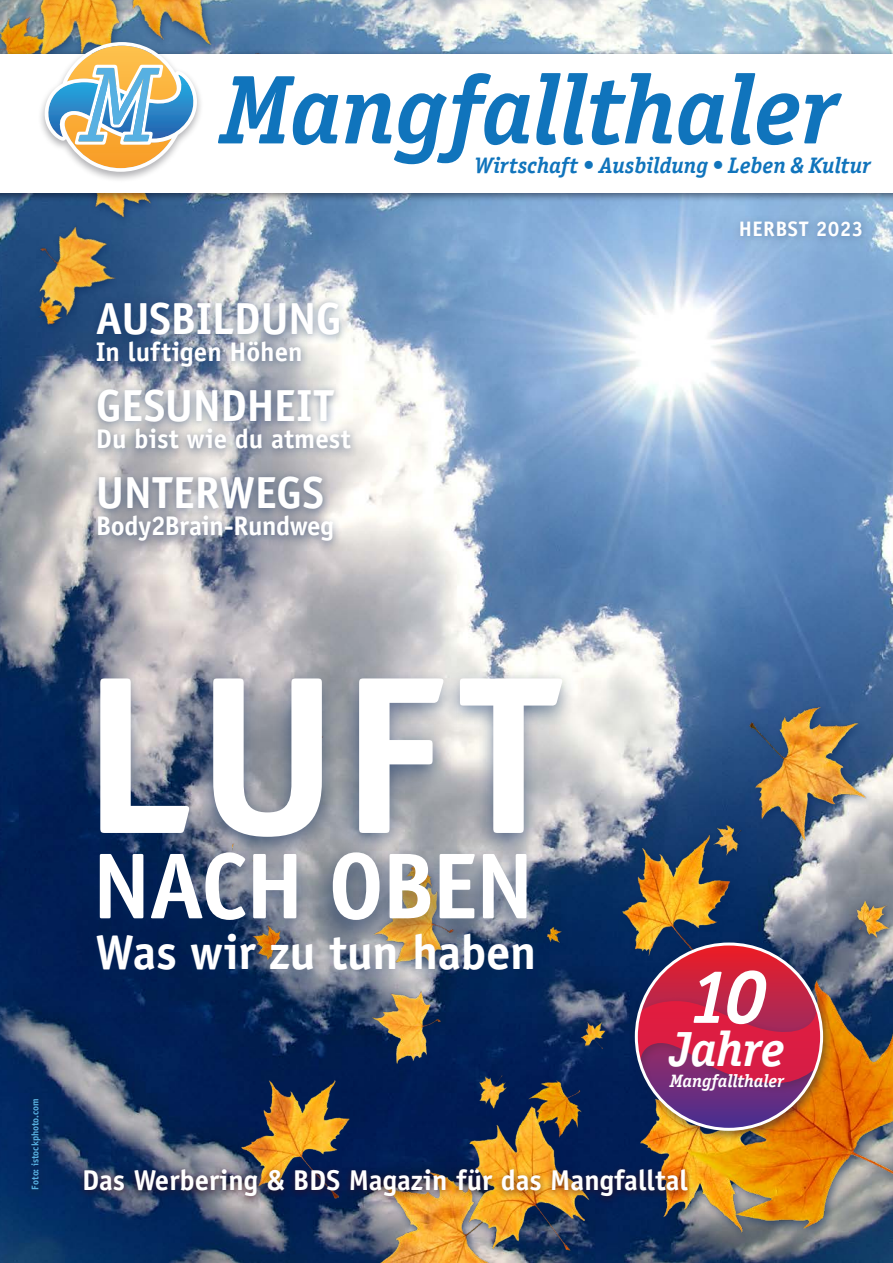
<style>
.page{position:relative;width:893px;height:1263px;background:#fff}
.page>*{position:absolute;margin:0;border:0;box-sizing:border-box;transform-origin:0 0}
.t1{font:700 225.45px "Officina Sans";color:#fff}
.t2{font:700 93.9px "Officina Sans";letter-spacing:-.03em;color:#fff}
.t3{font:italic 700 76.5px "Officina Serif";color:#fff}
.t4{font:italic 700 49.5px "Officina Serif";letter-spacing:-.015em;color:#fff}
.t5{font:700 48.9px "Officina Sans";letter-spacing:-.01em;color:#fff}
.t6{font:700 45px "Officina Sans";letter-spacing:-.01em;color:#fff}
.t7{font:700 28.8px "Officina Sans";color:#fff}
.t8{font:700 27px "Officina Sans";letter-spacing:-.005em;color:#fff}
.t9{font:italic 700 22.5px "Officina Serif";color:#1074bc}
.t10{font:700 21px "Officina Sans";letter-spacing:.02em;color:#fff}
.t11{font:italic 700 18px "Officina Serif";letter-spacing:-.005em;color:#fff}
.t12{font:700 9.75px "Officina Sans";color:#57b0e2}
</style>
<div class="page">
<img style="left:0;top:0;width:893px;height:1263px">
<img style="left:0;top:0;width:295px;height:556px">
<div style="left:0;top:49px;width:893px;height:153px;background:#00000d;opacity:.5"></div>
<div style="left:0;top:54px;width:893px;height:139px;background:#fff"></div>
<svg style="left:218px;top:76px;width:120px;height:69px"></svg>
<svg style="left:345px;top:73px;width:185px;height:91px"></svg>
<svg style="left:731px;top:73px;width:111px;height:72px"></svg>
<svg style="left:678px;top:93px;width:46px;height:52px"></svg>
<svg style="left:536px;top:73px;width:136px;height:72px"></svg>
<div style="left:37px;top:39px;width:167px;height:144px;background:#00000d;opacity:.3"></div>
<svg style="left:43px;top:42px;width:155px;height:130px"></svg>
<div style="left:732px;top:214px;width:138px;height:32px;background:#0c1b40;opacity:.3"></div>
<div style="left:23px;top:1090px;width:24px;height:107px;background:#03275c"></div>
<div style="left:88px;top:296px;width:271px;height:256px;background:#002359;opacity:.5"></div>
<img style="left:233px;top:518px;width:660px;height:745px">
<div style="left:80px;top:668px;width:498px;height:277px;background:#002359;opacity:.5"></div>
<div style="left:80px;top:925px;width:468px;height:68px;background:#002359;opacity:.5"></div>
<div style="left:628px;top:937px;width:206px;height:205px;background:#0c1b40;opacity:.5"></div>
<svg style="left:636px;top:944px;width:186px;height:185px;background:#a63464"></svg>
<div style="left:636px;top:985px;width:186px;height:109px;background:#231f20;opacity:.3"></div>
<svg style="left:636px;top:990px;width:186px;height:93px;background:#bf2951"></svg>
<div style="left:78px;top:1163px;width:616px;height:42px;background:#3b0a14;opacity:.7"></div>
<h3 class="t6" style="left:96px;top:291px;width:247px">AUSBILDUNG</h3>
<p class="t8" style="left:96px;top:335px;width:208px">In luftigen Höhen</p>
<h3 class="t6" style="left:96px;top:378px;width:239px">GESUNDHEIT</h3>
<p class="t8" style="left:96px;top:422px;width:256px">Du bist wie du atmest</p>
<h3 class="t6" style="left:96px;top:465px;width:230px">UNTERWEGS</h3>
<p class="t8" style="left:96px;top:509px;width:240px">Body2Brain-Rundweg</p>
<p class="t9" style="left:474px;top:152px;width:398px">Wirtschaft • Ausbildung • Leben &amp; Kultur</p>
<p class="t10" style="left:739px;top:216px;width:126px">HERBST 2023</p>
<p class="t12" style="left:29px;top:1189px;width:93px;rotate:-90deg">Foto: istockphoto.com</p>
<h1 class="t1" style="left:81px;top:616px;width:480px">LUFT</h1>
<h2 class="t2" style="left:92px;top:828px;width:444px">NACH OBEN</h2>
<h3 class="t5" style="left:95px;top:922px;width:443px">Was wir zu tun haben</h3>
<h3 class="t3" style="left:687px;top:951px;width:81px">10</h3>
<h3 class="t4" style="left:669px;top:1020px;width:117px">Jahre</h3>
<p class="t11" style="left:670px;top:1070px;width:116px">Mangfallthaler</p>
<p class="t7" style="left:82px;top:1162px;width:607px">Das Werbering &amp; BDS Magazin für das Mangfalltal</p>
</div>
